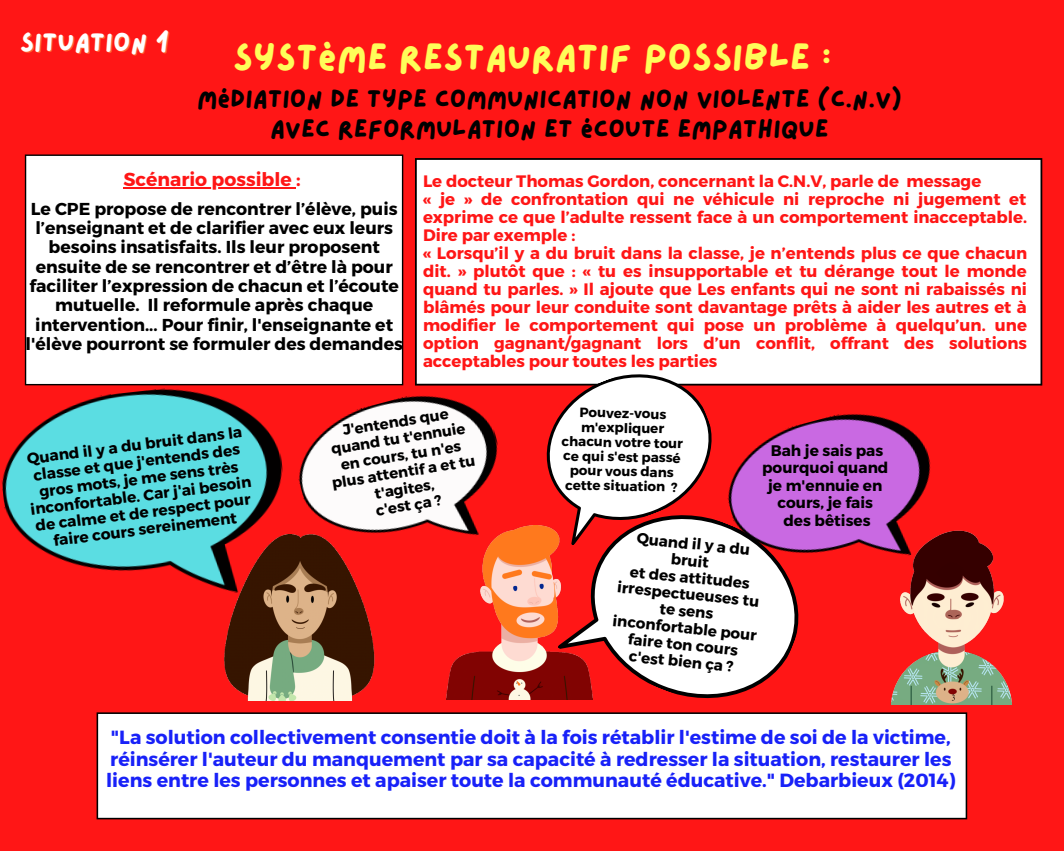
<style>
.page{position:relative;width:1064px;height:851px;background:#fff}
.page>*{position:absolute;margin:0;border:0;box-sizing:border-box;transform-origin:0 0}
.t1{font:37.65px "Lazydog";color:#fffd59}
.t2{font:26.7px "Lazydog";color:#fff}
.t3{font:25.5px/29.2px "Lazydog";color:#000;text-align:center}
.t4{font:700 19.05px/21.5px "Montserrat";color:#1821f8}
.t5{font:700 18.75px "Montserrat";color:#ff1616}
.t6{font:700 17.25px/19.4px "Montserrat";color:#000;text-align:center}
.t7{font:700 16.5px/18px "Montserrat";color:#ff1616}
.t8{font:700 15.3px/17px "Montserrat";color:#000;text-align:center}
.t9{font:700 15.15px/17px "Montserrat";color:#000;text-align:center}
.t10{font:700 14.85px/17px "Montserrat";color:#000;text-align:center}
.t11{font:700 13.35px/14.5px "Montserrat";color:#000;text-align:center}
</style>
<div class="page">
<div style="left:0;top:0;width:1063px;height:850px;background:#ff1616"></div>
<img style="left:446px;top:525px;width:111px;height:175px">
<img style="left:891px;top:530px;width:119px;height:174px">
<img style="left:224px;top:575px;width:150px;height:125px">
<div style="left:26px;top:155px;width:376px;height:229px;background:#fff"></div>
<hr style="left:25px;top:156px;width:1px;height:228px;background:#000">
<hr style="left:402px;top:156px;width:1px;height:228px;background:#000">
<hr style="left:26px;top:154px;width:376px;height:2px;background:#000">
<div style="left:416px;top:159px;width:625px;height:225px;background:#fff"></div>
<hr style="left:415px;top:160px;width:1px;height:224px;background:#000">
<hr style="left:1040px;top:160px;width:1px;height:224px;background:#000">
<hr style="left:416px;top:384px;width:624px;height:1px;background:#000">
<hr style="left:416px;top:158px;width:624px;height:2px;background:#000">
<hr style="left:123px;top:187px;width:173px;height:1px;background:#ff1616">
<div style="left:97px;top:713px;width:869px;height:105px;background:#fff"></div>
<hr style="left:97px;top:714px;width:1px;height:103px;background:#000">
<hr style="left:965px;top:714px;width:1px;height:103px;background:#000">
<hr style="left:98px;top:817px;width:867px;height:2px;background:#000">
<hr style="left:98px;top:712px;width:867px;height:2px;background:#000">
<img style="left:1px;top:377px;width:294px;height:239px">
<svg style="left:536px;top:374px;width:185px;height:171px"></svg>
<img style="left:285px;top:377px;width:234px;height:198px">
<svg style="left:557px;top:502px;width:242px;height:198px;fill:#fff"></svg>
<img style="left:714px;top:395px;width:237px;height:201px">
<h2 class="t2" style="left:20px;top:29px;width:151px">SITUATION 1</h2>
<h1 class="t1" style="left:233px;top:38px;width:599px">SYSTÈME RESTAURATIF POSSIBLE :</h1>
<h3 class="t3" style="left:197px;top:85px;width:705px">MÉDIATION DE TYPE COMMUNICATION NON VIOLENTE (C.N.V)<br>AVEC REFORMULATION ET ÉCOUTE EMPATHIQUE</h3>
<p class="t5" style="left:123px;top:167px;width:178px">Scénario possible :</p>
<p class="t6" style="left:26px;top:198px;width:379px">Le CPE propose de rencontrer l’élève, puis l’enseignant et de clarifier avec eux leurs besoins insatisfaits. Ils leur proposent ensuite de se rencontrer et d’être là pour faciliter l’expression de chacun et l’écoute mutuelle. Il reformule après chaque intervention... Pour finir, l'enseignante et l'élève pourront se formuler des demandes</p>
<p class="t7" style="left:423px;top:171px;width:605px">Le docteur Thomas Gordon, concernant la C.N.V, parle de message<br>« je » de confrontation qui ne véhicule ni reproche ni jugement et exprime ce que l’adulte ressent face à un comportement inacceptable.<br>Dire par exemple :<br>« Lorsqu’il y a du bruit dans la classe, je n’entends plus ce que chacun dit. » plutôt que : « tu es insupportable et tu dérange tout le monde quand tu parles. » Il ajoute que Les enfants qui ne sont ni rabaissés ni blâmés pour leur conduite sont davantage prêts à aider les autres et à modifier le comportement qui pose un problème à quelqu’un. une option gagnant/gagnant lors d’un conflit, offrant des solutions acceptables pour toutes les parties</p>
<p class="t8" style="left:23px;top:449px;width:224px;rotate:-7deg">Quand il y a du bruit dans la classe et que j'entends des gros mots, je me sens très inconfortable. Car j'ai besoin de calme et de respect pour faire cours sereinement</p>
<p class="t10" style="left:322px;top:424px;width:146px;rotate:-9deg">J'entends que quand tu t'ennuie en cours, tu n'es plus attentif a et tu t'agites,<br>c'est ça ?</p>
<p class="t11" style="left:562px;top:404px;width:123px;rotate:1deg">Pouvez-vous m'expliquer chacun votre tour ce qui s'est passé pour vous dans cette situation ?</p>
<p class="t8" style="left:762px;top:441px;width:128px;line-height:17.5px">Bah je sais pas pourquoi quand je m'ennuie en cours, je fais des bêtises</p>
<p class="t9" style="left:622px;top:527px;width:146px;rotate:6deg">Quand il y a du bruit<br>et des attitudes irrespectueuses tu te sens inconfortable pour faire ton cours c'est bien ça ?</p>
<p class="t4" style="left:106px;top:726px;width:850px">"La solution collectivement consentie doit à la fois rétablir l'estime de soi de la victime, réinsérer l'auteur du manquement par sa capacité à redresser la situation, restaurer les liens entre les personnes et apaiser toute la communauté éducative." Debarbieux (2014)</p>
</div>
